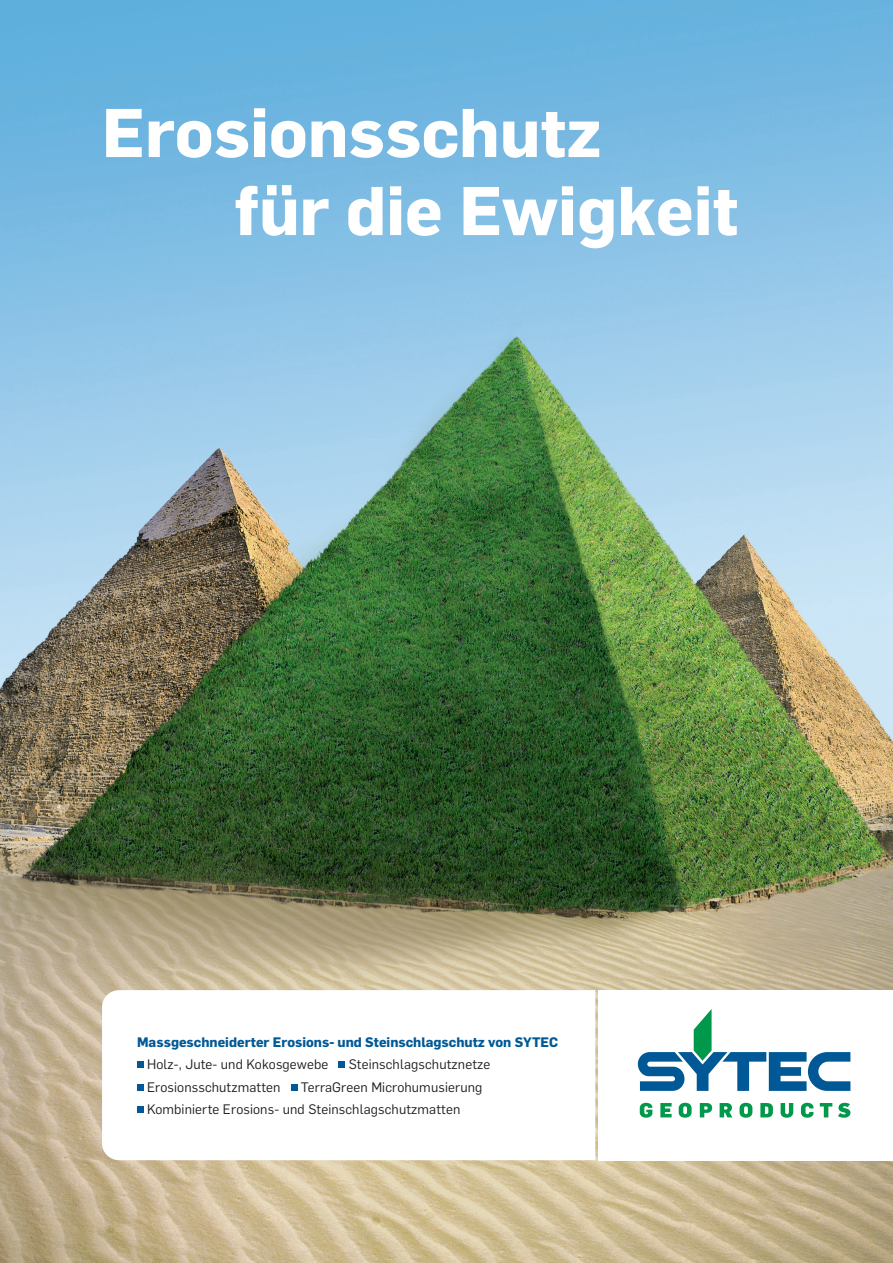
<style>
.page{position:relative;width:893px;height:1263px;background:#fff}
.page>*{position:absolute;margin:0;border:0;box-sizing:border-box;transform-origin:0 0}
.t1{font:700 67.5px "Flama";color:#fff}
.Aufzählung_Titelseite{font:13.5px "Flama";letter-spacing:.01em;color:#231f20}
.Aufzählung_Titelseite-2{font:700 13.5px "Flama";color:#005996}
</style>
<div class="page">
<img style="left:0;top:0;width:893px;height:55px">
<img style="left:0;top:55px;width:893px;height:1208px">
<svg style="left:102px;top:990px;width:493px;height:170px"></svg>
<div style="left:598px;top:990px;width:295px;height:170px;background:#fff"></div>
<svg style="left:640px;top:1103px;width:12px;height:15px"></svg>
<svg style="left:660px;top:1103px;width:12px;height:14px"></svg>
<svg style="left:679px;top:1103px;width:13px;height:15px"></svg>
<svg style="left:700px;top:1103px;width:12px;height:14px"></svg>
<svg style="left:720px;top:1103px;width:12px;height:14px"></svg>
<svg style="left:739px;top:1103px;width:13px;height:15px"></svg>
<svg style="left:760px;top:1103px;width:13px;height:14px"></svg>
<svg style="left:781px;top:1103px;width:12px;height:15px"></svg>
<svg style="left:801px;top:1103px;width:12px;height:15px"></svg>
<svg style="left:820px;top:1103px;width:12px;height:14px"></svg>
<svg style="left:838px;top:1103px;width:12px;height:15px"></svg>
<svg style="left:638px;top:1009px;width:212px;height:82px"></svg>
<div style="left:137px;top:1061px;width:7px;height:7px;background:#005996"></div>
<div style="left:339px;top:1061px;width:6px;height:7px;background:#005996"></div>
<div style="left:137px;top:1084px;width:7px;height:6px;background:#005996"></div>
<svg style="left:291px;top:1084px;width:6px;height:6px"></svg>
<div style="left:137px;top:1106px;width:7px;height:7px;background:#005996"></div>
<p class="t1" style="left:102px;top:91px;width:501px">Erosionsschutz</p>
<p class="t1" style="left:234px;top:169px;width:505px">für die Ewigkeit</p>
<p class="Aufzählung_Titelseite-2" style="left:137px;top:1034px;width:422px">Massgeschneiderter Erosions- und Steinschlagschutz von SYTEC</p>
<p class="Aufzählung_Titelseite" style="left:147px;top:1056px;width:183px">Holz-, Jute- und Kokosgewebe</p>
<p class="Aufzählung_Titelseite" style="left:349px;top:1056px;width:143px">Steinschlagschutznetze</p>
<p class="Aufzählung_Titelseite" style="left:147px;top:1079px;width:135px">Erosionsschutzmatten</p>
<p class="Aufzählung_Titelseite" style="left:301px;top:1079px;width:183px">TerraGreen Microhumusierung</p>
<p class="Aufzählung_Titelseite" style="left:147px;top:1101px;width:315px">Kombinierte Erosions- und Steinschlagschutzmatten</p>
</div>
